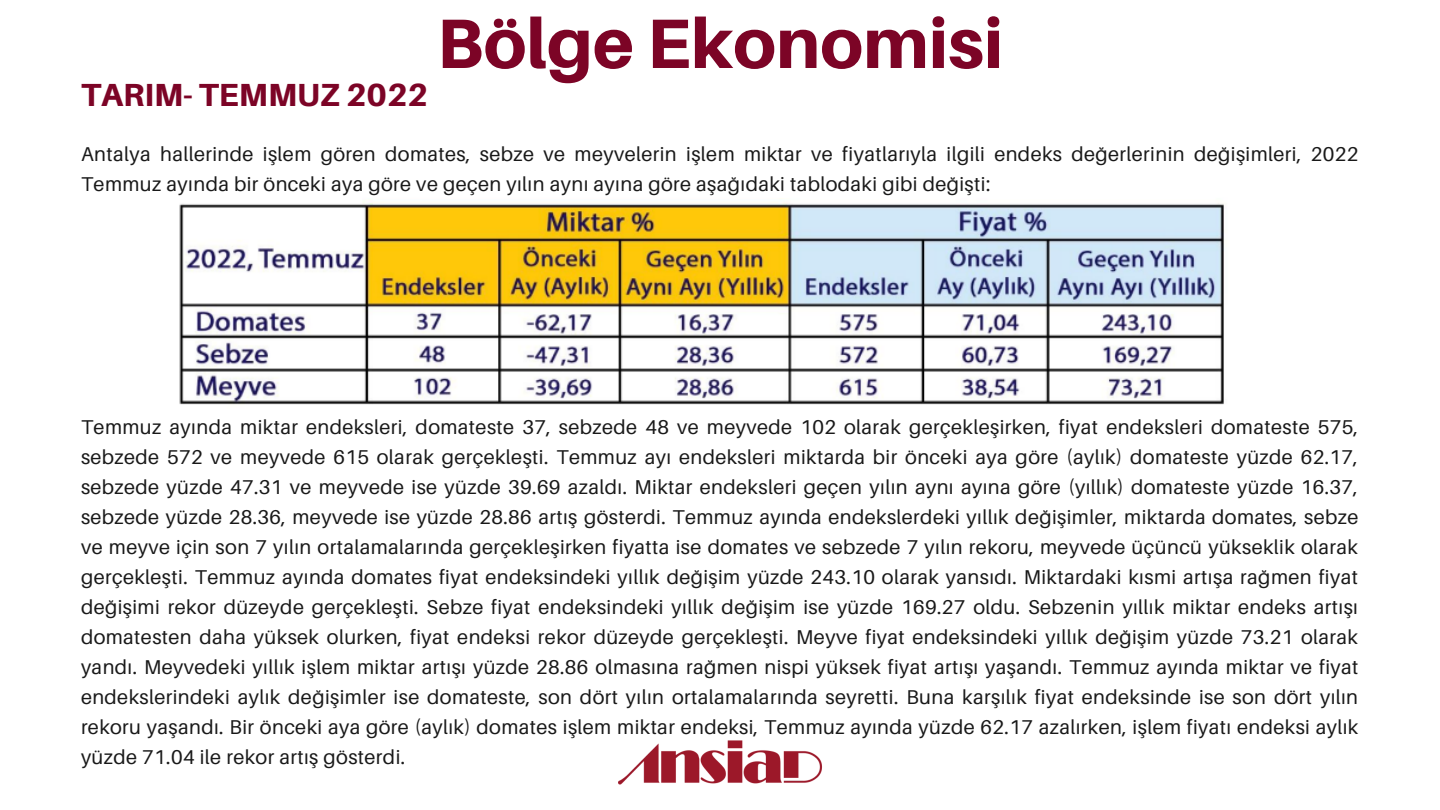
<style>
.page{position:relative;width:1440px;height:810px;background:#fff}
.page>*{position:absolute;margin:0;border:0;box-sizing:border-box;transform-origin:0 0}
.t1{font:800 70px "Aileron";color:#7c0426}
.t2{font:800 32px "Aileron";color:#7c0426}
.t3{font:20px/30px "Aileron";letter-spacing:.02em;color:#191919;text-align:justify}
</style>
<div class="page">
<img style="left:618px;top:740px;width:204px;height:45px">
<img style="left:179px;top:198px;width:1045px;height:207px">
<h1 class="t1" style="left:437px;top:0;width:568px">Bölge Ekonomisi</h1>
<h2 class="t2" style="left:81px;top:75px;width:349px">TARIM- TEMMUZ 2022</h2>
<p class="t3" style="left:81px;top:138px;width:1279px">Antalya hallerinde işlem gören domates, sebze ve meyvelerin işlem miktar ve fiyatlarıyla ilgili endeks değerlerinin değişimleri, 2022<br>Temmuz ayında bir önceki aya göre ve geçen yılın aynı ayına göre aşağıdaki tablodaki gibi değişti:</p>
<p class="t3" style="left:81px;top:412px;width:1279px">Temmuz ayında miktar endeksleri, domateste 37, sebzede 48 ve meyvede 102 olarak gerçekleşirken, fiyat endeksleri domateste 575, sebzede 572 ve meyvede 615 olarak gerçekleşti. Temmuz ayı endeksleri miktarda bir önceki aya göre (aylık) domateste yüzde 62.17, sebzede yüzde 47.31 ve meyvede ise yüzde 39.69 azaldı. Miktar endeksleri geçen yılın aynı ayına göre (yıllık) domateste yüzde 16.37, sebzede yüzde 28.36, meyvede ise yüzde 28.86 artış gösterdi. Temmuz ayında endekslerdeki yıllık değişimler, miktarda domates, sebze ve meyve için son 7 yılın ortalamalarında gerçekleşirken fiyatta ise domates ve sebzede 7 yılın rekoru, meyvede üçüncü yükseklik olarak gerçekleşti. Temmuz ayında domates fiyat endeksindeki yıllık değişim yüzde 243.10 olarak yansıdı. Miktardaki kısmi artışa rağmen fiyat değişimi rekor düzeyde gerçekleşti. Sebze fiyat endeksindeki yıllık değişim ise yüzde 169.27 oldu. Sebzenin yıllık miktar endeks artışı domatesten daha yüksek olurken, fiyat endeksi rekor düzeyde gerçekleşti. Meyve fiyat endeksindeki yıllık değişim yüzde 73.21 olarak yandı. Meyvedeki yıllık işlem miktar artışı yüzde 28.86 olmasına rağmen nispi yüksek fiyat artışı yaşandı. Temmuz ayında miktar ve fiyat endekslerindeki aylık değişimler ise domateste, son dört yılın ortalamalarında seyretti. Buna karşılık fiyat endeksinde ise son dört yılın rekoru yaşandı. Bir önceki aya göre (aylık) domates işlem miktar endeksi, Temmuz ayında yüzde 62.17 azalırken, işlem fiyatı endeksi aylık yüzde 71.04 ile rekor artış gösterdi.</p>
</div>
